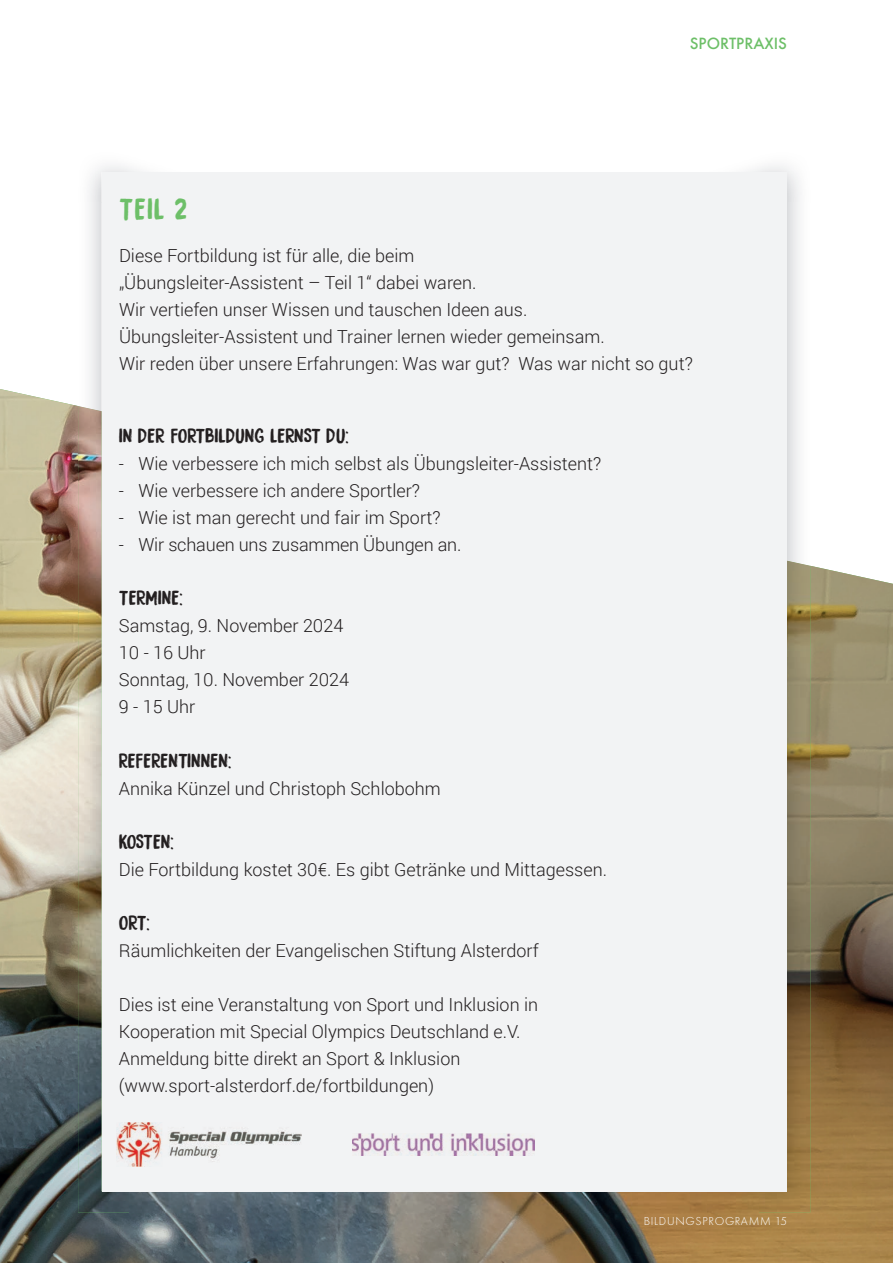
<style>
.page{position:relative;width:893px;height:1263px;background:#fff}
.page>*{position:absolute;margin:0;border:0;box-sizing:border-box;transform-origin:0 0}
.t1{font:27px "DK Bocadillo";color:#6dbf68}
.t2{font:300 18px/27px "Roboto";color:#231f20}
.t3{font:18px "DK Bocadillo";color:#231f20}
.t4{font:500 15px "Futura";color:#6dbf68}
.t5{font:300 12px "Futura PT";letter-spacing:.06em;color:#fff}
</style>
<div class="page">
<img style="left:0;top:389px;width:893px;height:874px">
<img style="left:89px;top:165px;width:711px;height:37px">
<img style="left:78px;top:202px;width:24px;height:204px">
<img style="left:787px;top:202px;width:23px;height:359px">
<img style="left:78px;top:406px;width:52px;height:806px">
<img style="left:759px;top:561px;width:51px;height:651px">
<img style="left:130px;top:1191px;width:629px;height:21px">
<div style="left:102px;top:172px;width:685px;height:1019px;background:#f2f3f4"></div>
<img style="left:352px;top:1133px;width:183px;height:22px">
<img style="left:117px;top:1122px;width:184px;height:44px">
<p class="t4" style="left:690px;top:34px;width:99px">SPORTPRAXIS</p>
<h1 class="t1" style="left:119px;top:192px;width:70px">TEIL 2</h1>
<p class="t2" style="left:119px;top:242px;width:575px">Diese Fortbildung ist für alle, die beim<br>„Übungsleiter-Assistent – Teil 1“ dabei waren.<br>Wir vertiefen unser Wissen und tauschen Ideen aus.<br>Übungsleiter-Assistent und Trainer lernen wieder gemeinsam.<br>Wir reden über unsere Erfahrungen: Was war gut? Was war nicht so gut?</p>
<p class="t3" style="left:119px;top:425px;width:231px">IN DER FORTBILDUNG LERNST DU:</p>
<p class="t2" style="left:119px;top:450px;width:484px">- Wie verbessere ich mich selbst als Übungsleiter-Assistent?</p>
<p class="t2" style="left:119px;top:477px;width:303px">- Wie verbessere ich andere Sportler?</p>
<p class="t2" style="left:119px;top:504px;width:323px">- Wie ist man gerecht und fair im Sport?</p>
<p class="t2" style="left:119px;top:531px;width:344px">- Wir schauen uns zusammen Übungen an.</p>
<p class="t3" style="left:119px;top:587px;width:65px">TERMINE:</p>
<p class="t2" style="left:119px;top:612px;width:232px">Samstag, 9. November 2024<br>10 - 16 Uhr<br>Sonntag, 10. November 2024<br>9 - 15 Uhr</p>
<p class="t3" style="left:119px;top:749px;width:114px">REFERENTINNEN:</p>
<p class="t2" style="left:119px;top:774px;width:323px">Annika Künzel und Christoph Schlobohm</p>
<p class="t3" style="left:119px;top:830px;width:57px">KOSTEN:</p>
<p class="t2" style="left:119px;top:855px;width:490px">Die Fortbildung kostet 30€. Es gibt Getränke und Mittagessen.</p>
<p class="t3" style="left:119px;top:911px;width:33px">ORT:</p>
<p class="t2" style="left:119px;top:936px;width:421px">Räumlichkeiten der Evangelischen Stiftung Alsterdorf</p>
<p class="t2" style="left:119px;top:990px;width:421px">Dies ist eine Veranstaltung von Sport und Inklusion in Kooperation mit Special Olympics Deutschland e.V.<br>Anmeldung bitte direkt an Sport &amp; Inklusion (www.sport-alsterdorf.de/fortbildungen)</p>
<p class="t5" style="left:644px;top:1214px;width:145px">BILDUNGSPROGRAMM 15</p>
</div>
